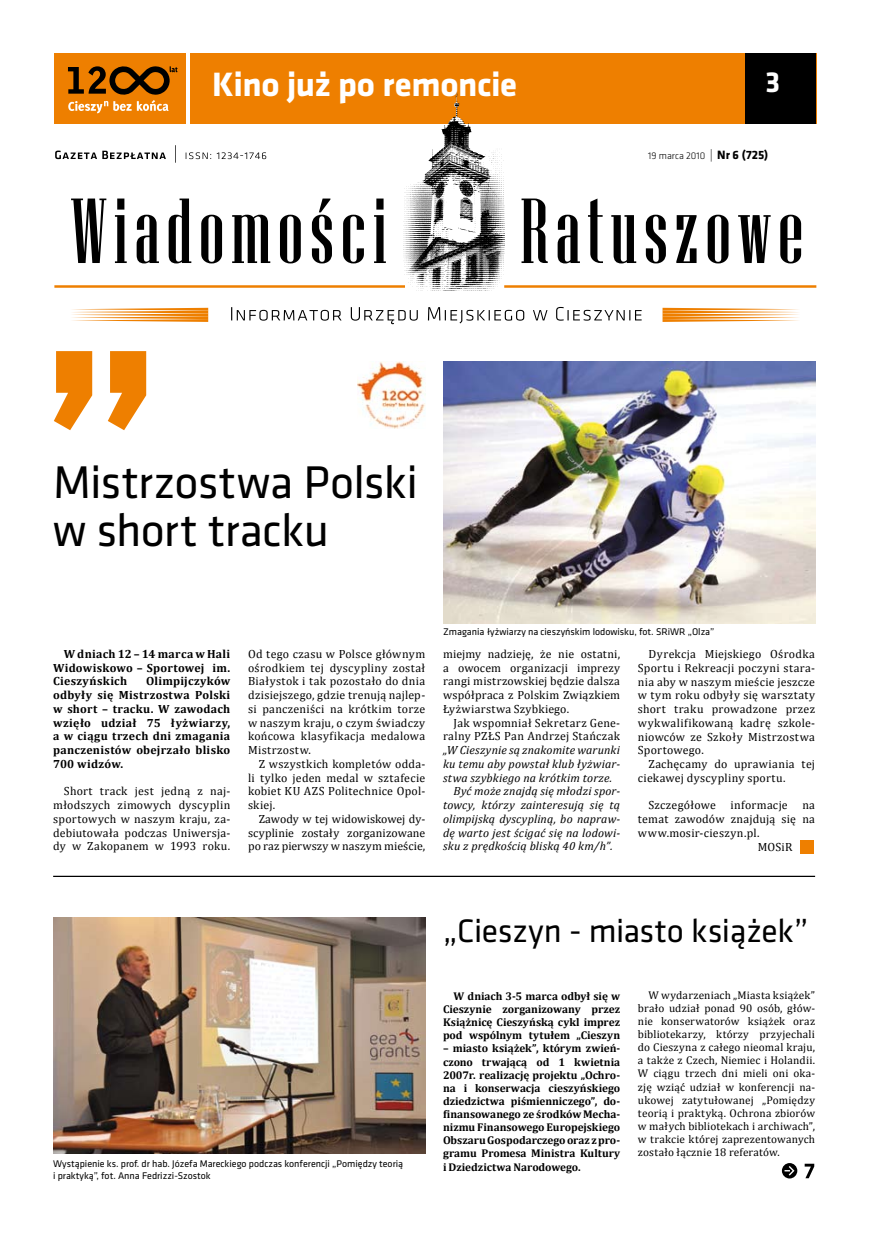
<style>
.page{position:relative;width:886px;height:1251px;background:#fff}
.page>*{position:absolute;margin:0;border:0;box-sizing:border-box;transform-origin:0 0}
.t1{font:47.5px/47.5px "Klavika";letter-spacing:-.01em;color:#000}
.t2{font:700 35px "Klavika";letter-spacing:-.01em;color:#fff}
.t3{font:33.75px "Klavika";letter-spacing:-.01em;color:#000}
.t4{font:700 30px "Klavika";color:#fff}
.t5{font:11.88px/13.8px "Cambria";letter-spacing:.02em;color:#000;text-align:justify}
.t6{font:italic 11.88px "Cambria";letter-spacing:.015em;color:#000}
.t7{font:700 11.88px/13.8px "Cambria";letter-spacing:.025em;color:#000;text-align:justify}
.t8{font:700 11.25px/13.1px "Cambria";color:#000;text-align:justify}
.t9{font:11.25px/13.1px "Cambria";letter-spacing:.015em;color:#000;text-align:justify}
.t10{font:10px/12px "Klavika";color:#000}
.t11{font:300 10px "Klavika";color:#000}
.s1{font-size:12.5px}
.s2{font-weight:700;font-size:12.5px}
</style>
<div class="page">
<div style="left:54px;top:53px;width:132px;height:71px;background:#ee7f00"></div>
<svg style="left:68px;top:66px;width:110px;height:47px"></svg>
<div style="left:190px;top:53px;width:626px;height:71px;background:#ee7f00"></div>
<hr style="left:54px;top:285px;width:351px;height:3px;background:#ee7f00">
<hr style="left:504px;top:285px;width:312px;height:3px;background:#ee7f00">
<svg style="left:231px;top:307px;width:411px;height:17px"></svg>
<svg style="left:521px;top:199px;width:280px;height:64px"></svg>
<svg style="left:71px;top:199px;width:315px;height:64px"></svg>
<svg style="left:72px;top:308px;width:136px;height:14px"></svg>
<svg style="left:662px;top:308px;width:136px;height:14px"></svg>
<svg style="left:55px;top:145px;width:121px;height:18px"></svg>
<svg style="left:186px;top:152px;width:80px;height:7px"></svg>
<img style="left:403px;top:90px;width:101px;height:199px">
<div style="left:745px;top:53px;width:71px;height:71px;background:#000"></div>
<svg style="left:54px;top:351px;width:92px;height:79px"></svg>
<div style="left:801px;top:841px;width:13px;height:13px;background:#ee7f00"></div>
<img style="left:357px;top:361px;width:68px;height:68px">
<img style="left:443px;top:361px;width:372px;height:263px">
<img style="left:53px;top:917px;width:372px;height:237px">
<hr style="left:53px;top:876px;width:762px;height:1px;background:#000">
<svg style="left:782px;top:1163px;width:32px;height:15px"></svg>
<h2 class="t2" style="left:212px;top:59px;width:307px">Kino już po remoncie</h2>
<h3 class="t4" style="left:765px;top:60px;width:16px">3</h3>
<p class="t11" style="left:648px;top:149px;width:122px">19 marca 2010 <span class="s1">|</span> <span class="s2">Nr 6 (725)</span></p>
<h1 class="t1" style="left:53px;top:457px;width:366px">Mistrzostwa Polski w short tracku</h1>
<p class="t7" style="left:53px;top:646px;width:179px;text-indent:11px">W dniach 12 – 14 marca w Hali Widowiskowo – Sportowej im.<br>Cieszyńskich</p>
<p class="t7" style="left:53px;top:674px;width:179px;text-indent:93px">Olimpijczyków odbyły się Mistrzostwa Polski w short – tracku. W zawodach wzięło udział 75 łyżwiarzy, a w ciągu trzech dni zmagania panczenistów obejrzało blisko 700 widzów.</p>
<p class="t5" style="left:53px;top:784px;width:179px;text-indent:11px">Short track jest jedną z naj&shy;młodszych zimowych dyscyplin sportowych w naszym kraju, za&shy;debiutowała podczas Uniwersja&shy;dy w Zakopanem w 1993 roku.</p>
<p class="t5" style="left:248px;top:647px;width:179px">Od tego czasu w Polsce głównym ośrodkiem tej dyscypliny został Białystok i tak pozostało do dnia dzisiejszego, gdzie trenują najlep&shy;si panczeniści na krótkim torze w naszym kraju, o czym świadczy końcowa klasyfikacja medalowa Mistrzostw.</p>
<p class="t5" style="left:248px;top:757px;width:179px;text-indent:11px">Z wszystkich kompletów odda&shy;li tylko jeden medal w sztafecie kobiet KU AZS Politechnice Opol&shy;skiej.</p>
<p class="t5" style="left:248px;top:812px;width:179px;text-indent:11px">Zawody w tej widowiskowej dy&shy;scyplinie zostały zorganizowane po raz pierwszy w naszym mieście,</p>
<p class="t10" style="left:443px;top:626px;width:273px">Zmagania łyżwiarzy na cieszyńskim lodowisku, fot. SRiWR „Olza”</p>
<p class="t5" style="left:443px;top:647px;width:179px">miejmy nadzieję, że nie ostatni, a owocem organizacji imprezy rangi mistrzowskiej będzie dalsza współpraca z Polskim Związkiem Łyżwiarstwa Szybkiego.</p>
<p class="t5" style="left:443px;top:715px;width:179px;text-align:right">Jak wspomniał Sekretarz Gene&shy;ralny PZŁS Pan Andrzej Stańczak</p>
<p class="t6" style="left:443px;top:743px;width:179px">„W Cieszynie są znakomite warunki</p>
<p class="t6" style="left:443px;top:756px;width:179px">ku temu aby powstał klub łyżwiar-</p>
<p class="t6" style="left:443px;top:770px;width:171px">stwa szybkiego na krótkim torze.</p>
<p class="t6" style="left:454px;top:784px;width:168px">Być może znajdą się młodzi spor-</p>
<p class="t6" style="left:443px;top:798px;width:179px">towcy, którzy zainteresują się tą</p>
<p class="t6" style="left:443px;top:811px;width:179px">olimpijską dyscypliną, bo napraw-</p>
<p class="t6" style="left:443px;top:825px;width:179px">dę warto jest ścigać się na lodowi-</p>
<p class="t6" style="left:443px;top:839px;width:171px">sku z prędkością bliską 40 km/h”.</p>
<p class="t5" style="left:638px;top:647px;width:179px;text-indent:11px">Dyrekcja Miejskiego Ośrodka Sportu i Rekreacji poczyni stara&shy;nia aby w naszym mieście jeszcze w tym roku odbyły się warsztaty short traku prowadzone przez wykwalifikowaną kadrę szkole&shy;niowców ze Szkoły Mistrzostwa Sportowego.</p>
<p class="t5" style="left:638px;top:757px;width:179px;text-indent:11px">Zachęcamy do uprawiania tej ciekawej dyscypliny sportu.</p>
<p class="t5" style="left:648px;top:798px;width:168px">Szczegółowe informacje na</p>
<p class="t5" style="left:638px;top:812px;width:179px">temat zawodów znajdują się na</p>
<p class="t5" style="left:638px;top:826px;width:123px">www.mosir-cieszyn.pl.</p>
<p class="t5" style="left:758px;top:840px;width:36px">MOSiR</p>
<p class="t10" style="left:53px;top:1157px;width:351px">Wystąpienie ks. prof. dr hab. Józefa Mareckiego podczas konferencji „Pomiędzy teorią i praktyką”, fot. Anna Fedrizzi-Szostok</p>
<h3 class="t3" style="left:443px;top:909px;width:367px">„Cieszyn - miasto książek”</h3>
<p class="t8" style="left:443px;top:989px;width:179px;text-indent:11px">W dniach 3-5 marca odbył się w Cieszynie zorganizowany przez Książnicę Cieszyńską cykl imprez pod wspólnym tytułem „Cieszyn</p>
<p class="t8" style="left:443px;top:1042px;width:179px">– miasto książek”, którym zwień&shy;czono trwającą od 1 kwietnia 2007r. realizację projektu „Ochro&shy;na i konserwacja cieszyńskiego dziedzictwa piśmienniczego”, do&shy;finansowanego ze środków Mecha&shy;nizmu Finansowego Europejskiego Obszaru Gospodarczego oraz z pro&shy;gramu Promesa Ministra Kultury i Dziedzictwa Narodowego.</p>
<p class="t9" style="left:638px;top:988px;width:179px;text-indent:11px">W wydarzeniach „Miasta książek” brało udział ponad 90 osób, głów&shy;nie konserwatorów książek oraz bibliotekarzy, którzy przyjechali do Cieszyna z całego nieomal kraju, a także z Czech, Niemiec i Holandii.<br>W ciągu trzech dni mieli oni oka&shy;zję wziąć udział w konferencji na&shy;ukowej zatytułowanej „Pomiędzy teorią i praktyką. Ochrona zbiorów w małych bibliotekach i archiwach”, w trakcie której zaprezentowanych zostało łącznie 18 referatów.</p>
</div>
